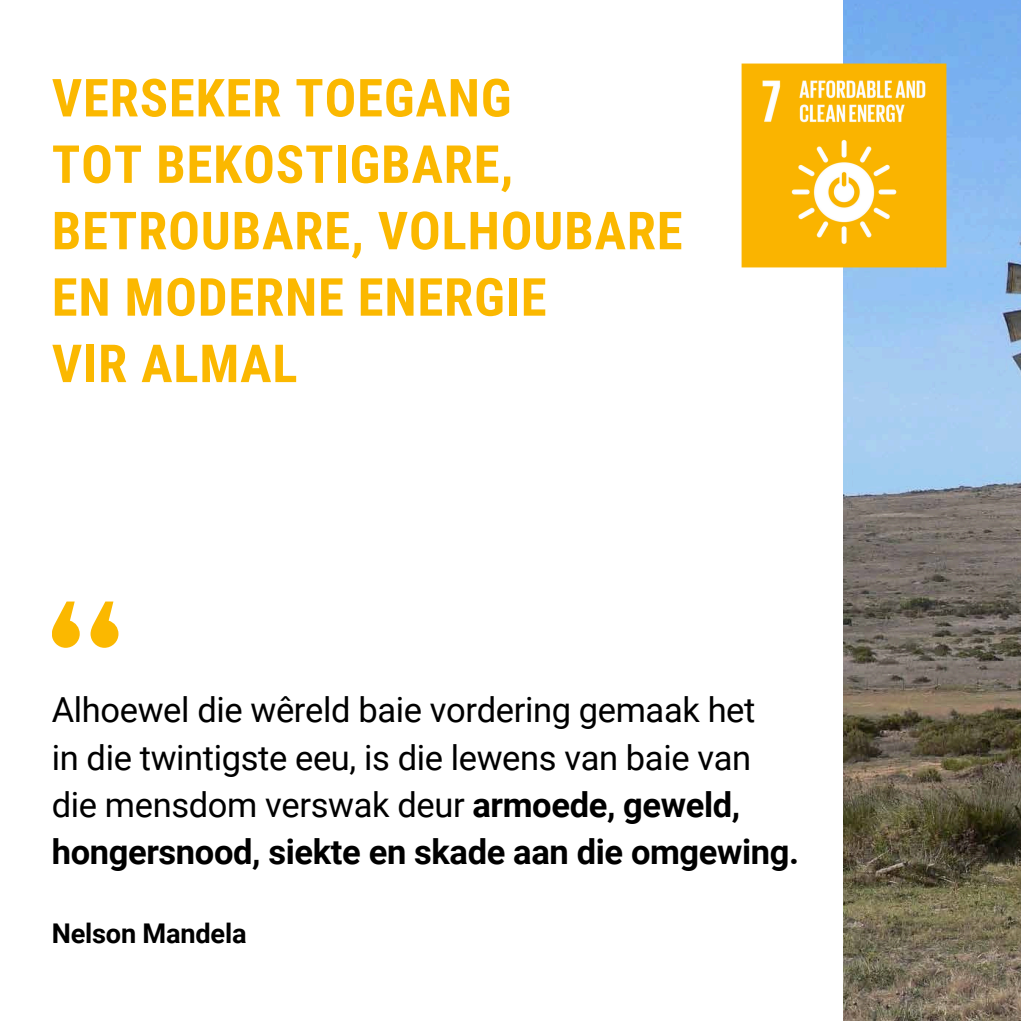
<style>
.page{position:relative;width:1021px;height:1021px;background:#fff}
.page>*{position:absolute;margin:0;border:0;box-sizing:border-box;transform-origin:0 0}
.t1{font:700 52.5px/66.3px "Roboto Condensed";letter-spacing:.015em;color:#fbb800}
.t2{font:34.5px/47.2px "Roboto";letter-spacing:-.01em;color:#000}
.t3{font:700 27.15px "Roboto";letter-spacing:-.01em;color:#000}
.s1{font-weight:700}
</style>
<div class="page">
<svg style="left:52px;top:601px;width:66px;height:46px"></svg>
<img style="left:843px;top:0;width:177px;height:1020px">
<img style="left:741px;top:56px;width:211px;height:219px">
<p class="t1" style="left:52px;top:65px;width:632px">VERSEKER TOEGANG<br>TOT BEKOSTIGBARE,<br>BETROUBARE, VOLHOUBARE<br>EN MODERNE ENERGIE<br>VIR ALMAL</p>
<p class="t2" style="left:52px;top:687px;width:748px">Alhoewel die wêreld baie vordering gemaak het<br>in die twintigste eeu, is die lewens van baie van die mensdom verswak deur <span class="s1">armoede, geweld, hongersnood, siekte en skade aan die omgewing.</span></p>
<h1 class="t3" style="left:52px;top:917px;width:196px">Nelson Mandela</h1>
</div>
